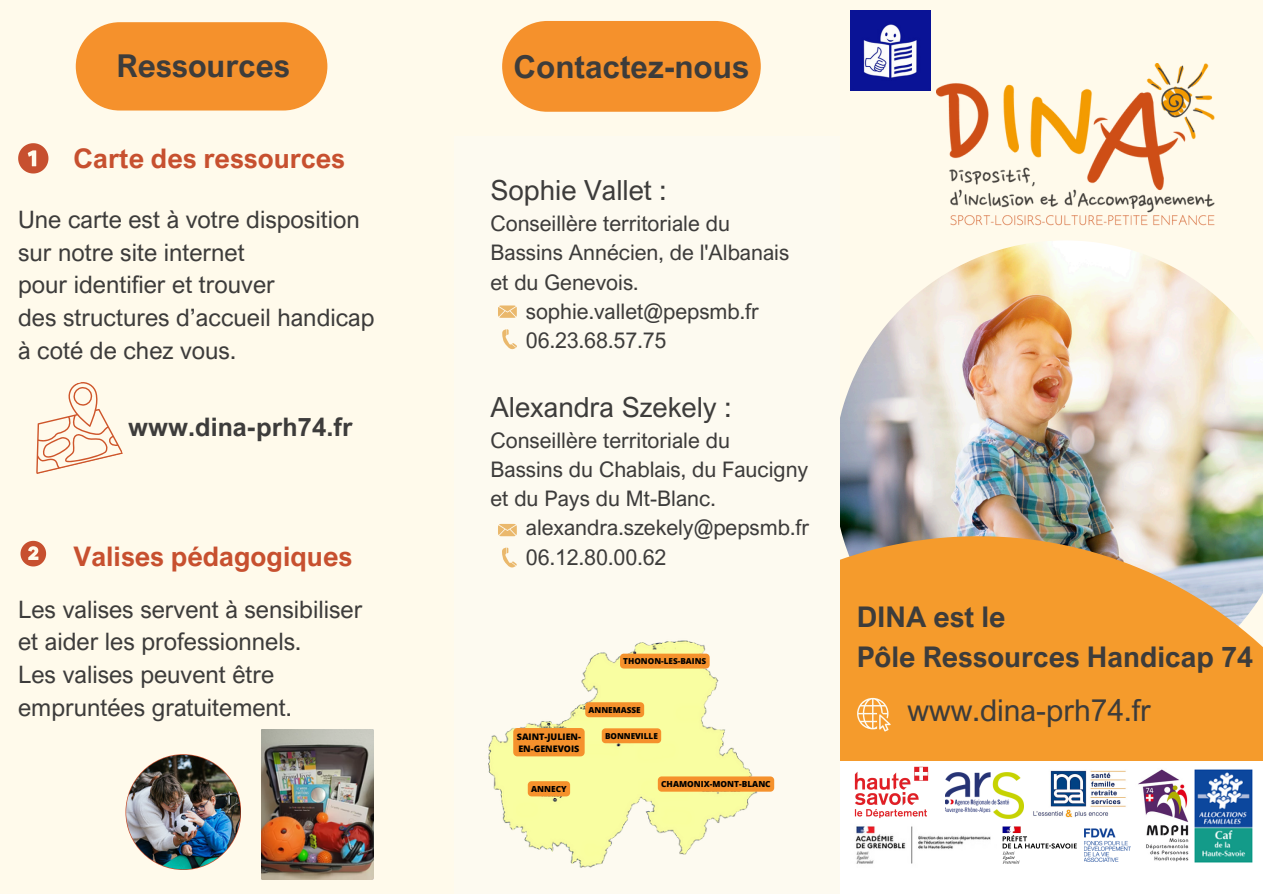
<style>
.page{position:relative;width:1263px;height:894px;background:#fff}
.page>*{position:absolute;margin:0;border:0;box-sizing:border-box;transform-origin:0 0}
.t1{font:700 31.5px "Arial MT Pro";color:#3d3c3b}
.t2{font:700 31.5px "Arial Nova";color:#3d3c3b}
.t3{font:30px "Arial Nova";color:#3d3c3b}
.t4{font:700 28.5px/39.3px "Arial Nova";color:#3d3c3b}
.t5{font:27.75px "Arial Nova";color:#3d3c3b}
.t6{font:700 27px "Arial Nova";color:#c7502f}
.t7{font:700 25.5px "Arial Nova";color:#3d3c3b}
.t8{font:24px/32.7px "Arial Nova";color:#3d3c3b}
.t9{font:21.45px "Arial Nova";color:#3d3c3b}
.t10{font:800 9px "Open Sans";color:#000}
.t11{font:800 8.4px "Open Sans";color:#000}
.t12{font:800 8.25px "Open Sans";color:#000}
</style>
<div class="page">
<div style="left:0;top:0;width:1263px;height:893px;background:#fffaeb"></div>
<img style="left:840px;top:240px;width:423px;height:296px">
<svg style="left:840px;top:536px;width:423px;height:225px;background:#eb9d3b"></svg>
<div style="left:455px;top:136px;width:385px;height:757px;background:#fdfaf0"></div>
<div style="left:840px;top:761px;width:423px;height:132px;background:#fff"></div>
<div style="left:502px;top:21px;width:259px;height:91px;background:#f5912c;border-radius:45px"></div>
<svg style="left:857px;top:697px;width:34px;height:34px"></svg>
<svg style="left:36px;top:382px;width:87px;height:92px"></svg>
<img style="left:1033px;top:770px;width:93px;height:48px">
<img style="left:1194px;top:769px;width:58px;height:93px">
<img style="left:854px;top:766px;width:75px;height:52px">
<div style="left:76px;top:22px;width:251px;height:89px;background:#f5912c;border-radius:44px"></div>
<img style="left:126px;top:754px;width:114px;height:115px;border-radius:50%">
<img style="left:945px;top:772px;width:79px;height:46px">
<img style="left:1138px;top:769px;width:51px;height:93px">
<img style="left:1084px;top:828px;width:47px;height:33px">
<img style="left:1002px;top:826px;width:75px;height:38px">
<img style="left:855px;top:826px;width:136px;height:38px">
<img style="left:488px;top:640px;width:286px;height:228px">
<svg style="left:502px;top:329px;width:15px;height:20px"></svg>
<svg style="left:498px;top:305px;width:19px;height:13px"></svg>
<svg style="left:498px;top:523px;width:19px;height:13px"></svg>
<svg style="left:502px;top:547px;width:15px;height:20px"></svg>
<svg style="left:18px;top:143px;width:30px;height:30px"></svg>
<svg style="left:21px;top:540px;width:25px;height:26px"></svg>
<img style="left:850px;top:11px;width:80px;height:80px">
<img style="left:261px;top:729px;width:113px;height:149px">
<img style="left:936px;top:63px;width:278px;height:163px">
<svg style="left:528px;top:781px;width:42px;height:15px"></svg>
<svg style="left:602px;top:728px;width:59px;height:15px"></svg>
<svg style="left:620px;top:653px;width:90px;height:15px"></svg>
<div style="left:513px;top:727px;width:72px;height:29px;background:#f5912c"></div>
<svg style="left:585px;top:702px;width:59px;height:15px"></svg>
<div style="left:658px;top:776px;width:116px;height:15px;background:#f5912c;border-radius:4px"></div>
<p class="t2" style="left:117px;top:46px;width:175px">Ressources</p>
<p class="t6" style="left:74px;top:141px;width:273px">Carte des ressources</p>
<p class="t8" style="left:18px;top:202px;width:358px">Une carte est à votre disposition sur notre site internet<br>pour identifier et trouver<br>des structures d’accueil handicap à coté de chez vous.</p>
<p class="t7" style="left:128px;top:411px;width:226px">www.dina-prh74.fr</p>
<p class="t6" style="left:74px;top:539px;width:280px">Valises pédagogiques</p>
<h5 class="t8" style="left:18px;top:592px;width:346px">Les valises servent à sensibiliser et aider les professionnels.<br>Les valises peuvent être empruntées gratuitement.</h5>
<p class="t1" style="left:513px;top:55px;width:238px">Contactez-nous</p>
<p class="t5" style="left:490px;top:173px;width:178px">Sophie Vallet :</p>
<p class="t9" style="left:490px;top:210px;width:241px">Conseillère territoriale du</p>
<p class="t9" style="left:490px;top:239px;width:300px">Bassins Annécien, de l'Albanais</p>
<p class="t9" style="left:490px;top:268px;width:150px">et du Genevois.</p>
<p class="t9" style="left:526px;top:297px;width:235px">sophie.vallet@pepsmb.fr</p>
<p class="t9" style="left:526px;top:327px;width:142px">06.23.68.57.75</p>
<h3 class="t5" style="left:490px;top:389px;width:242px">Alexandra Szekely :</h3>
<h3 class="t9" style="left:490px;top:426px;width:241px">Conseillère territoriale du</h3>
<h3 class="t9" style="left:490px;top:455px;width:319px">Bassins du Chablais, du Faucigny</h3>
<h3 class="t9" style="left:490px;top:485px;width:227px">et du Pays du Mt-Blanc.</h3>
<h3 class="t9" style="left:526px;top:514px;width:285px">alexandra.szekely@pepsmb.fr</h3>
<h3 class="t9" style="left:526px;top:543px;width:142px">06.12.80.00.62</h3>
<p class="t12" style="left:623px;top:655px;width:84px">THONON-LES-BAINS</p>
<p class="t12" style="left:589px;top:703px;width:54px">ANNEMASSE</p>
<p class="t10" style="left:517px;top:729px;width:66px">SAINT-JULIEN-</p>
<p class="t10" style="left:518px;top:741px;width:63px">EN-GENEVOIS</p>
<p class="t11" style="left:531px;top:782px;width:37px">ANNECY</p>
<p class="t12" style="left:605px;top:729px;width:54px">BONNEVILLE</p>
<p class="t11" style="left:661px;top:778px;width:111px">CHAMONIX-MONT-BLANC</p>
<p class="t4" style="left:857px;top:597px;width:398px">DINA est le<br>Pôle Ressources Handicap 74</p>
<h5 class="t3" style="left:908px;top:691px;width:245px">www.dina-prh74.fr</h5>
</div>
